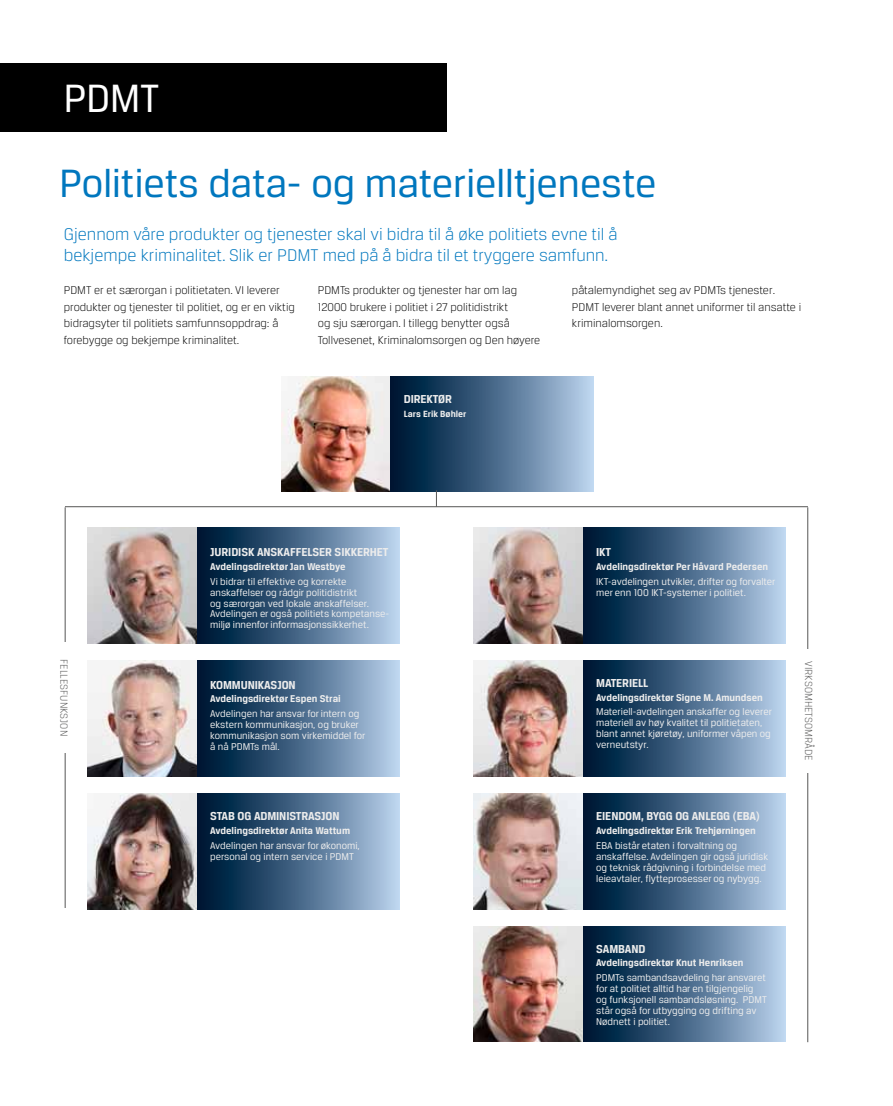
<style>
.page{position:relative;width:893px;height:1106px;background:#fff}
.page>*{position:absolute;margin:0;border:0;box-sizing:border-box;transform-origin:0 0}
.t1{font:42px "Breuer Text";color:#0077be}
.t2{font:42px "Breuer Text";color:#fff}
.t3{font:19.05px "Cambria";color:#000b13}
.t4{font:300 18px/21px "Breuer Text";color:#0077be}
.t5{font:700 12.3px "Breuer Text";letter-spacing:-.01em;color:#ececec}
.t6{font:300 12px/16.5px "Breuer Text";color:#000}
.t7{font:300 10.95px "Breuer Text";color:#565655}
.t8{font:10.5px/10.9px "Breuer Text";color:#ececec}
.t9{font:700 10.5px "Breuer Text";color:#ececec}
.t10{font:700 9.6px "Breuer Text";color:#ececec}
</style>
<div class="page">
<div style="left:0;top:64px;width:446px;height:68px;background:#000"></div>
<hr style="left:65px;top:506px;width:743px;height:1px;background:#565655">
<hr style="left:807px;top:507px;width:1px;height:535px;background:#565655">
<hr style="left:65px;top:507px;width:1px;height:401px;background:#565655">
<div style="left:800px;top:649px;width:13px;height:123px;background:#fff"></div>
<div style="left:55px;top:642px;width:14px;height:111px;background:#fff"></div>
<img style="left:88px;top:527px;width:109px;height:117px">
<div style="left:197px;top:527px;width:203px;height:117px;background:linear-gradient(to right,#000b2b,#b3cdeb)"></div>
<img style="left:473px;top:527px;width:110px;height:117px">
<div style="left:583px;top:527px;width:203px;height:117px;background:linear-gradient(to right,#000b2b,#b4ceeb)"></div>
<img style="left:88px;top:660px;width:109px;height:116px">
<div style="left:197px;top:660px;width:203px;height:116px;background:linear-gradient(to right,#000b2b,#b3cdeb)"></div>
<img style="left:473px;top:660px;width:110px;height:116px">
<div style="left:583px;top:660px;width:203px;height:116px;background:linear-gradient(to right,#000b2b,#b4ceeb)"></div>
<img style="left:88px;top:793px;width:109px;height:116px">
<div style="left:197px;top:793px;width:203px;height:116px;background:linear-gradient(to right,#000b2b,#b3cdeb)"></div>
<img style="left:473px;top:793px;width:110px;height:116px">
<div style="left:583px;top:793px;width:203px;height:116px;background:linear-gradient(to right,#000b2b,#b4ceeb)"></div>
<img style="left:473px;top:926px;width:110px;height:115px">
<div style="left:583px;top:926px;width:203px;height:115px;background:linear-gradient(to right,#000b2b,#b4ceeb)"></div>
<img style="left:281px;top:376px;width:110px;height:116px">
<div style="left:391px;top:376px;width:202px;height:116px;background:linear-gradient(to right,#000b2b,#b2cce9)"></div>
<svg style="left:436px;top:490px;width:1px;height:16px"></svg>
<h1 class="t2" style="left:64px;top:75px;width:25px">pdm</h1>
<h1 class="t2" style="left:140px;top:75px;width:21px">t</h1>
<h1 class="t1" style="left:60px;top:160px;width:598px">Politiets data- og materielltjeneste</h1>
<h3 class="t4" style="left:64px;top:224px;width:555px">Gjennom våre produkter og tjenester skal vi bidra til å øke politiets evne til å bekjempe kriminalitet. Slik er PDMT med på å bidra til et tryggere samfunn.</h3>
<p class="t6" style="left:64px;top:282px;width:233px">PDMT er et særorgan i politietaten. VI leverer produkter og tjenester til politiet, og er en viktig bidragsyter til politiets samfunnsoppdrag: å forebygge og bekjempe kriminalitet.</p>
<p class="t6" style="left:318px;top:282px;width:224px">PDMTs produkter og tjenester har om lag 12000 brukere i politiet i 27 politidistrikt<br>og sju særorgan. I tillegg benytter også Tollvesenet, Kriminalomsorgen og Den høyere</p>
<p class="t6" style="left:572px;top:282px;width:231px">påtalemyndighet seg av PDMTs tjenester.<br>PDMT leverer blant annet uniformer til ansatte i kriminalomsorgen.</p>
<p class="t7" style="left:70px;top:659px;width:78px;rotate:90deg">fellesfunksjon</p>
<p class="t5" style="left:404px;top:392px;width:50px">Direktør</p>
<p class="t10" style="left:404px;top:408px;width:64px">Lars Erik Bøhler</p>
<p class="t5" style="left:210px;top:545px;width:180px">Juridisk Anskaffelser Sikkerhet</p>
<p class="t9" style="left:210px;top:560px;width:137px">Avdelingsdirektør Jan Westbye</p>
<p class="t8" style="left:210px;top:575px;width:179px">Vi bidrar til effektive og korrekte anskaffelser og rådgir politidistrikt<br>og særorgan ved lokale anskaffelser.<br>Avdelingen er også politiets kompetanse&shy;miljø innenfor informasjonssikkerhet.</p>
<p class="t5" style="left:210px;top:678px;width:87px">Kommunikasjon</p>
<p class="t9" style="left:210px;top:693px;width:132px">Avdelingsdirektør Espen Strai</p>
<p class="t8" style="left:210px;top:708px;width:157px">Avdelingen har ansvar for intern og ekstern kommunikasjon, og bruker kommunikasjon som virkemiddel for å nå PDMTs mål.</p>
<p class="t5" style="left:210px;top:809px;width:131px">Stab og administrasjon</p>
<p class="t9" style="left:210px;top:824px;width:141px">Avdelingsdirektør Anita Wattum</p>
<p class="t8" style="left:210px;top:839px;width:151px">Avdelingen har ansvar for økonomi, personal og intern service i PDMT</p>
<p class="t5" style="left:596px;top:545px;width:6px">IKT</p>
<p class="t9" style="left:596px;top:560px;width:173px">Avdelingsdirektør Per Håvard Pedersen</p>
<p class="t8" style="left:596px;top:575px;width:181px">IKT-avdelingen utvikler, drifter og forvalter mer enn 100 IKT-systemer i politiet.</p>
<p class="t5" style="left:596px;top:676px;width:54px">Materiell</p>
<p class="t9" style="left:596px;top:691px;width:168px">Avdelingsdirektør Signe M. Amundsen</p>
<p class="t8" style="left:596px;top:706px;width:177px">Materiell-avdelingen anskaffer og leverer materiell av høy kvalitet til politietaten, blant annet kjøretøy, uniformer våpen og verneutstyr.</p>
<p class="t5" style="left:596px;top:809px;width:165px">Eiendom, bygg og anlegg (EBA)</p>
<p class="t9" style="left:596px;top:824px;width:161px">Avdelingsdirektør Erik Trehjørningen</p>
<p class="t8" style="left:596px;top:839px;width:174px">EBA bistår etaten i forvaltning og anskaffelse. Avdelingen gir også juridisk og teknisk rådgivning i forbindelse med leieavtaler, flytteprosesser og nybygg.</p>
<h2 class="t3" style="left:655px;top:825px;width:7px">!</h2>
<p class="t5" style="left:596px;top:941px;width:51px">Samband</p>
<p class="t9" style="left:596px;top:957px;width:149px">Avdelingsdirektør Knut Henriksen</p>
<p class="t8" style="left:596px;top:972px;width:172px">PDMTs sambandsavdeling har ansvaret for at politiet alltid har en tilgjengelig og funksjonell sambandsløsning. PDMT står også for utbygging og drifting av Nødnett i politiet.</p>
<p class="t7" style="left:815px;top:661px;width:99px;rotate:90deg">Virksomhetsområde</p>
</div>
